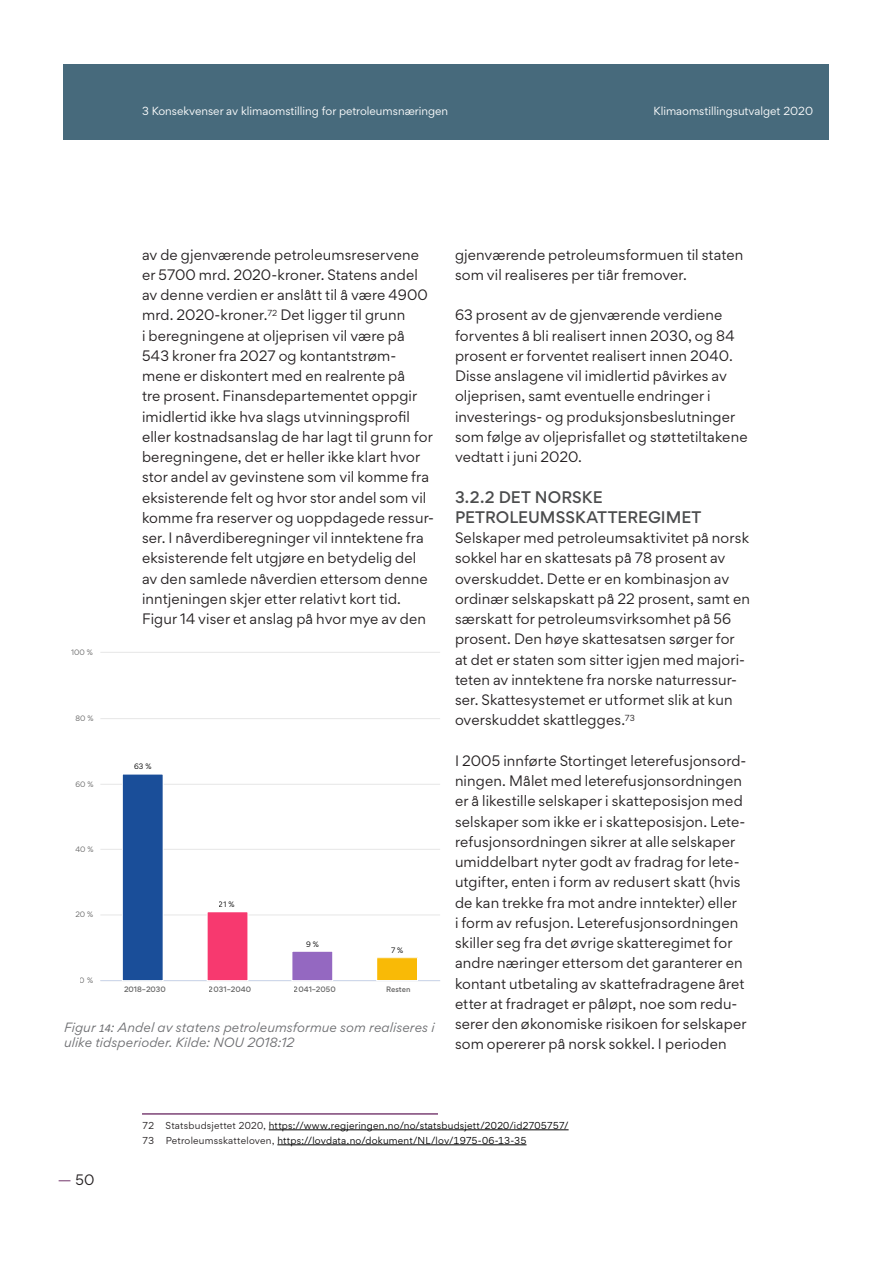
<style>
.page{position:relative;width:893px;height:1263px;background:#fff}
.page>*{position:absolute;margin:0;border:0;box-sizing:border-box;transform-origin:0 0}
.Mellomtittel__Trebuc{font:500 15px/20.2px "Gordita";color:#4b4c4d}
.Brødtekst__Georgia_R{font:13.5px/20.2px "Gordita";letter-spacing:.01em;color:#231f20}
.Billedtekst__Georgia{font:italic 12px/15px "Gordita";letter-spacing:.015em;color:#6c6d70}
.t1{font:10.5px "Gordita";color:#fff}
.Fotnote__Georgia_Reg{font:9px "Gordita";letter-spacing:.02em;color:#000}
.Fotnote__Georgia_Reg-2{font:9px "Gordita";color:#231f20}
.t2{font:500 7.05px "Gordita";color:#666}
.t3{font:7.05px "Gordita";color:#666}
.t4{font:7.05px "Gordita";color:#000}
.s1{font-family:"Calibri"}
.s2{color:#7d4476}
.s3{color:#231f20}
</style>
<div class="page">
<div style="left:64px;top:64px;width:765px;height:75px;background:#476a7c"></div>
<hr style="left:142px;top:1113px;width:296px;height:2px;background:#7d4476">
<hr style="left:269px;top:1129px;width:300px;height:1px;background:#000">
<hr style="left:277px;top:1144px;width:249px;height:1px;background:#000">
<hr style="left:100px;top:915px;width:340px;height:1px;background:#e6e6e6">
<hr style="left:100px;top:849px;width:340px;height:1px;background:#e6e6e6">
<hr style="left:100px;top:784px;width:340px;height:1px;background:#e6e6e6">
<hr style="left:100px;top:718px;width:340px;height:1px;background:#e6e6e6">
<hr style="left:100px;top:652px;width:340px;height:1px;background:#e6e6e6">
<hr style="left:100px;top:980px;width:340px;height:1px;background:#ccd6eb">
<div style="left:122px;top:774px;width:41px;height:206px;background:#1a4e99"></div>
<div style="left:122px;top:774px;width:41px;height:206px;border:1px solid #fff"></div>
<div style="left:207px;top:912px;width:41px;height:68px;background:#f7396f"></div>
<div style="left:292px;top:951px;width:41px;height:29px;background:#9468c1"></div>
<div style="left:292px;top:951px;width:41px;height:29px;border:1px solid #fff"></div>
<div style="left:377px;top:958px;width:40px;height:22px;background:#f9ba06"></div>
<div style="left:376px;top:957px;width:42px;height:23px;border:1px solid #fff"></div>
<p class="t1" style="left:142px;top:103px;width:308px">3 Konsekvenser av klimaomstilling for petroleumsnæringen</p>
<p class="t1" style="left:654px;top:103px;width:161px">Klimaomstillingsutvalget 2020</p>
<p class="t3" style="left:71px;top:647px;width:23px">100 %</p>
<p class="t3" style="left:75px;top:713px;width:20px">80 %</p>
<p class="t3" style="left:75px;top:779px;width:20px">60 %</p>
<p class="t3" style="left:75px;top:844px;width:20px">40 %</p>
<p class="t3" style="left:75px;top:909px;width:19px">20 %</p>
<p class="t3" style="left:80px;top:975px;width:15px">0 %</p>
<p class="Brødtekst__Georgia_R" style="left:142px;top:244px;width:293px">av de gjenværende petroleumsreservene er 5700 mrd. 2020-kroner. Statens andel av denne verdien er anslått til å være 4900 mrd. 2020-kroner.<sup>72</sup> Det ligger til grunn<br>i beregningene at oljeprisen vil være på 543 kroner fra 2027 og kontantstrøm&shy;mene er diskontert med en realrente på<br>tre prosent. Finansdepartementet oppgir imidlertid ikke hva slags utvinningsprofil eller kostnadsanslag de har lagt til grunn for beregningene, det er heller ikke klart hvor stor andel av gevinstene som vil komme fra eksisterende felt og hvor stor andel som vil komme fra reserver og uoppdagede ressur&shy;ser. I nåverdiberegninger vil inntektene fra eksisterende felt utgjøre en betydelig del av den samlede nåverdien ettersom denne inntjeningen skjer etter relativt kort tid.<br>Figur 14 viser et anslag på hvor mye av den</p>
<p class="t4" style="left:134px;top:761px;width:19px">63 %</p>
<p class="t4" style="left:219px;top:899px;width:17px">21 %</p>
<p class="t4" style="left:306px;top:938px;width:14px">9 %</p>
<p class="t4" style="left:391px;top:945px;width:14px">7 %</p>
<p class="t2" style="left:124px;top:984px;width:43px">2018–2030</p>
<p class="t2" style="left:209px;top:984px;width:44px">2031–2040</p>
<p class="t2" style="left:294px;top:984px;width:43px">2041–2050</p>
<p class="t2" style="left:386px;top:984px;width:26px">Resten</p>
<p class="Billedtekst__Georgia" style="left:64px;top:1020px;width:372px">Figur <span class="s1">14</span>: Andel av statens petroleumsformue som realiseres i ulike tidsperioder. Kilde: NOU 2018:12</p>
<p class="Brødtekst__Georgia_R" style="left:455px;top:244px;width:290px">gjenværende petroleumsformuen til staten som vil realiseres per tiår fremover.</p>
<p class="Brødtekst__Georgia_R" style="left:455px;top:305px;width:294px">63 prosent av de gjenværende verdiene forventes å bli realisert innen 2030, og 84 prosent er forventet realisert innen 2040.<br>Disse anslagene vil imidlertid påvirkes av oljeprisen, samt eventuelle endringer i investerings- og produksjonsbeslutninger som følge av oljeprisfallet og støttetiltakene vedtatt i juni 2020.</p>
<p class="Mellomtittel__Trebuc" style="left:455px;top:487px;width:248px">3.2.2 DET NORSKE<br>PETROLEUMSSKATTEREGIMET</p>
<p class="Brødtekst__Georgia_R" style="left:455px;top:527px;width:296px">Selskaper med petroleumsaktivitet på norsk sokkel har en skattesats på 78 prosent av overskuddet. Dette er en kombinasjon av ordinær selskapskatt på 22 prosent, samt en særskatt for petroleumsvirksomhet på 56 prosent. Den høye skattesatsen sørger for at det er staten som sitter igjen med majori&shy;teten av inntektene fra norske naturressur&shy;ser. Skattesystemet er utformet slik at kun overskuddet skattlegges.<sup>73</sup></p>
<p class="Brødtekst__Georgia_R" style="left:455px;top:750px;width:293px">I 2005 innførte Stortinget leterefusjonsord&shy;ningen. Målet med leterefusjonsordningen er å likestille selskaper i skatteposisjon med selskaper som ikke er i skatteposisjon. Lete&shy;refusjonsordningen sikrer at alle selskaper umiddelbart nyter godt av fradrag for lete&shy;utgifter, enten i form av redusert skatt (hvis de kan trekke fra mot andre inntekter) eller<br>i form av refusjon. Leterefusjonsordningen skiller seg fra det øvrige skatteregimet for andre næringer ettersom det garanterer en kontant utbetaling av skattefradragene året etter at fradraget er påløpt, noe som redu&shy;serer den økonomiske risikoen for selskaper som opererer på norsk sokkel. I perioden</p>
<p class="Brødtekst__Georgia_R" style="left:58px;top:1169px;width:38px"><span class="s2">—</span> 50</p>
<p class="Fotnote__Georgia_Reg-2" style="left:142px;top:1119px;width:14px">72</p>
<p class="Fotnote__Georgia_Reg" style="left:166px;top:1119px;width:404px"><span class="s3">Statsbudsjettet 2020,</span> https://www.regjeringen.no/no/statsbudsjett/2020/id2705757/</p>
<p class="Fotnote__Georgia_Reg-2" style="left:142px;top:1134px;width:14px">73</p>
<p class="Fotnote__Georgia_Reg" style="left:166px;top:1134px;width:362px"><span class="s3">Petroleumsskatteloven,</span> https://lovdata.no/dokument/NL/lov/1975-06-13-35</p>
</div>
